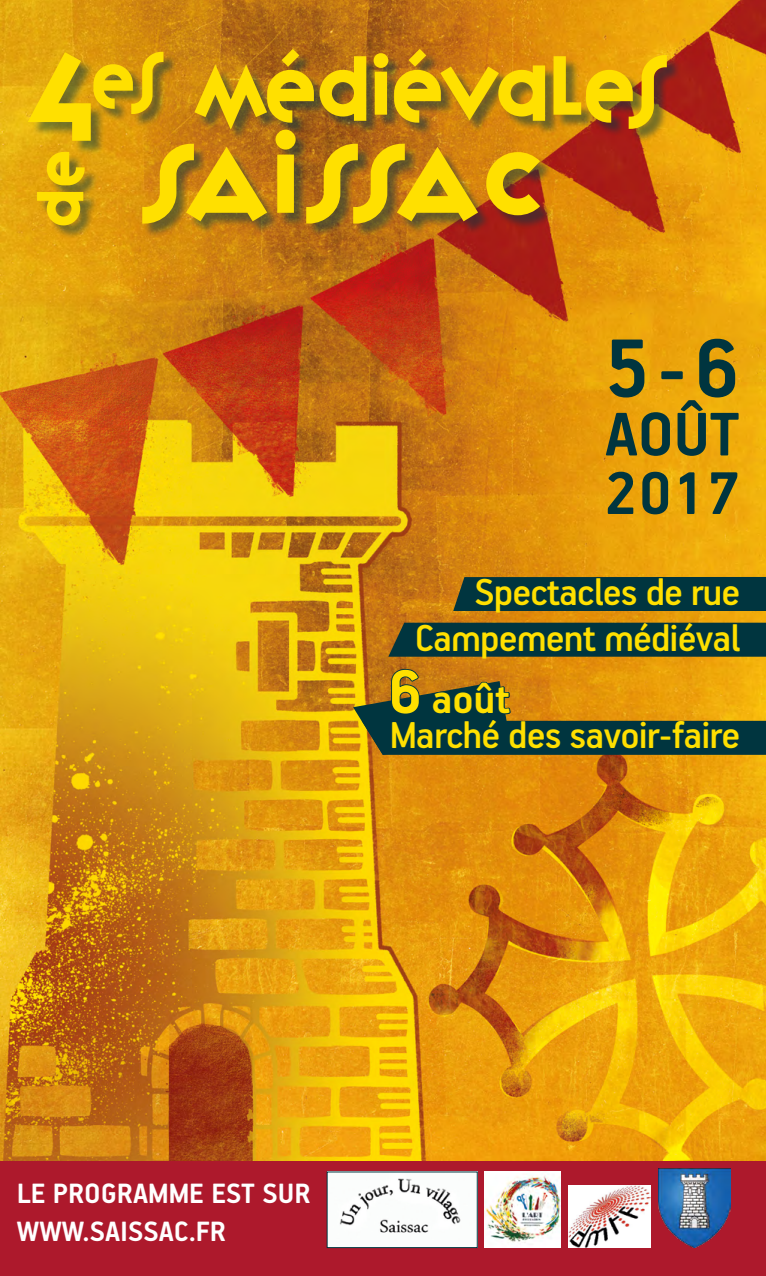
<style>
.page{position:relative;width:766px;height:1276px;background:#fff}
.page>*{position:absolute;margin:0;border:0;box-sizing:border-box;transform-origin:0 0}
.t1{font:112.2px "Variex OT";color:#ffe000}
.t2{font:99.9px "Variex OT";letter-spacing:.015em;color:#ffe000}
.t3{font:700 93px "PF Handbook Pro";color:#00353f}
.t4{font:73.8px "Variex OT";letter-spacing:-.03em;color:#ffe000}
.t5{font:700 69px "PF Handbook Pro";color:#00353f}
.t6{font:700 67.5px "PF Handbook Pro";color:#00353f}
.t7{font:52.8px "Variex OT";color:#ffe000}
.t8{font:700 45.45px "PF Handbook Pro";color:#ffe000}
.t9{font:500 42px/46.5px "PF Handbook Pro";letter-spacing:-.02em;color:#ffe000;text-align:right}
.t10{font:700 31.35px/37.7px "PF Handbook Pro";color:#fff}
.s1{font-size:69.15px}
</style>
<div class="page">
<div style="left:0;top:1161px;width:765px;height:115px;background:#ad192c"></div>
<img style="left:0;top:0;width:765px;height:1160px">
<img style="left:658px;top:1169px;width:72px;height:79px">
<div style="left:95px;top:51px;width:586px;height:92px;background:#00353f;opacity:.5"></div>
<div style="left:39px;top:153px;width:60px;height:86px;background:#00353f;opacity:.5"></div>
<div style="left:30px;top:54px;width:75px;height:102px;background:#00353f;opacity:.5"></div>
<div style="left:143px;top:132px;width:410px;height:106px;background:#00353f;opacity:.5"></div>
<svg style="left:388px;top:622px;width:377px;height:35px;background:#0a383c"></svg>
<div style="left:453px;top:577px;width:312px;height:34px;background:#00353f"></div>
<img style="left:328px;top:1173px;width:147px;height:73px">
<div style="left:326px;top:1171px;width:151px;height:77px;border:1px solid #00353f"></div>
<img style="left:484px;top:1171px;width:76px;height:77px">
<img style="left:568px;top:1185px;width:82px;height:63px">
<svg style="left:353px;top:667px;width:412px;height:88px;background:#736725"></svg>
<h3 class="t4" style="left:90px;top:52px;width:577px"><sup>ES</sup> MÉDIÉVALES</h3>
<h1 class="t1" style="left:24px;top:27px;width:73px">4</h1>
<h2 class="t2" style="left:143px;top:128px;width:401px">SAISSAC</h2>
<p class="t7" style="left:34px;top:228px;width:81px;rotate:-90deg">DE</p>
<h3 class="t3" style="left:604px;top:312px;width:138px">5 - 6</h3>
<h3 class="t5" style="left:604px;top:392px;width:136px">AOÛT</h3>
<h3 class="t6" style="left:604px;top:452px;width:138px">2017</h3>
<p class="t9" style="left:415px;top:567px;width:327px">Spectacles de rue<br>Campement médiéval</p>
<p class="t8" style="left:388px;top:671px;width:123px"><span class="s1">6</span> août</p>
<p class="t9" style="left:390px;top:710px;width:352px">Marché des savoir-faire</p>
<p class="t10" style="left:17px;top:1173px;width:295px">LE PROGRAMME EST SUR<br>WWW.SAISSAC.FR</p>
</div>
